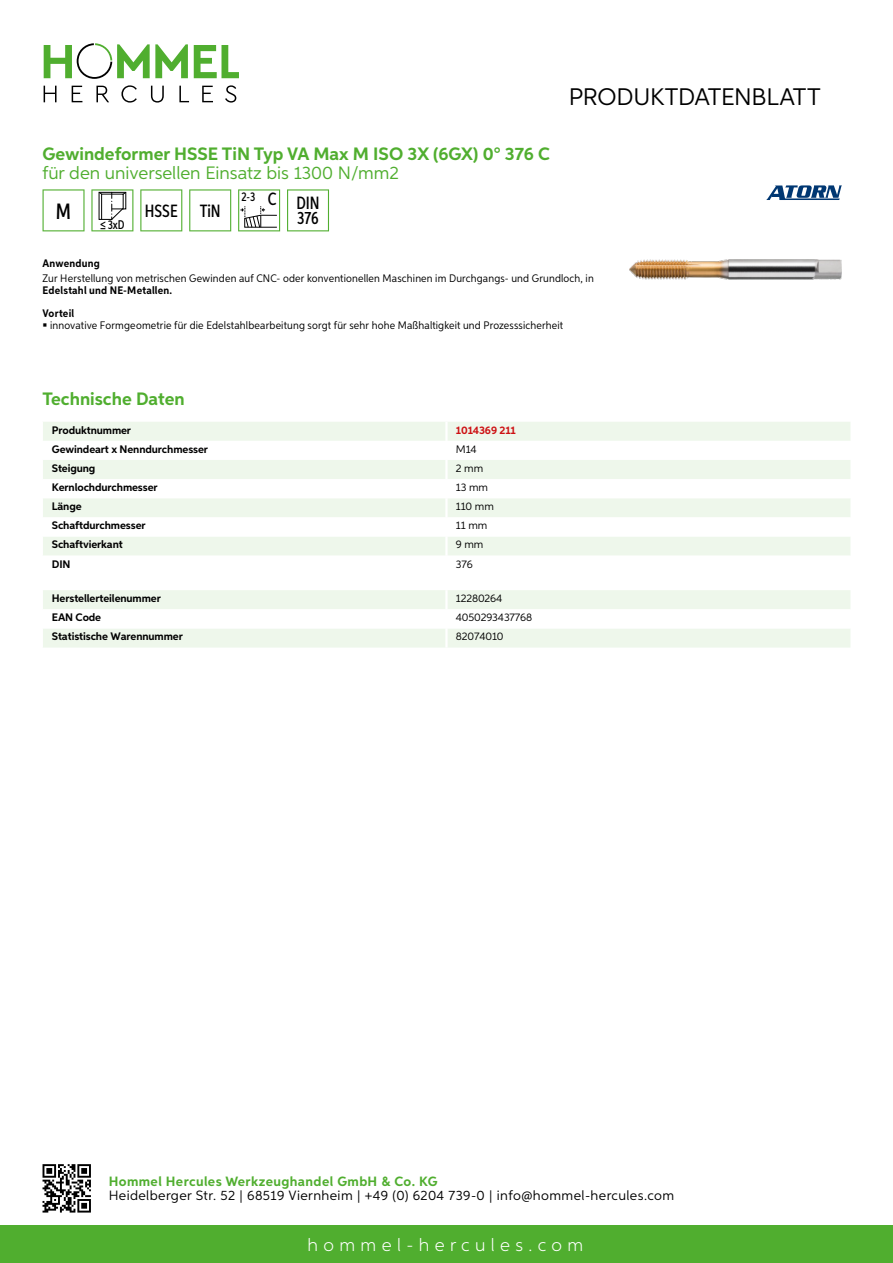
<style>
.page{position:relative;width:893px;height:1263px;background:#fff}
.page>*{position:absolute;margin:0;border:0;box-sizing:border-box;transform-origin:0 0}
.t1{font:24px "Aspira";letter-spacing:-.01em;color:#000}
.t2{font:500 22.2px "Aspira XX Nar";color:#000}
.t3{font:700 18px "Aspira";color:#50ae2f}
.t4{font:18px "Aspira";color:#50ae2f}
.t5{font:300 18px "Aspira";letter-spacing:.3em;color:#fff}
.t6{font:500 17.85px/14.9px "Aspira XX Nar";color:#000;text-align:right}
.t7{font:13.5px "Aspira";letter-spacing:.03em;color:#000}
.t8{font:700 13.5px "Aspira";letter-spacing:.03em;color:#50ae2f}
.t9{font:500 12.6px "Aspira XX Nar";color:#000}
.t10{font:10.95px "Aspira Nar";letter-spacing:.015em;color:#000}
.t11{font:700 10.95px "Aspira";letter-spacing:-.01em;color:#000}
.t12{font:10.95px "Aspira";letter-spacing:-.01em;color:#000}
.t13{font:700 10.95px/22.2px "Aspira Nar";letter-spacing:.02em;color:#000}
.t14{font:700 10.95px "Aspira";letter-spacing:-.01em;color:#cd1013}
</style>
<div class="page">
<div style="left:0;top:1226px;width:893px;height:37px;background:#50ae2f"></div>
<svg style="left:43px;top:1164px;width:48px;height:48px"></svg>
<svg style="left:194px;top:45px;width:45px;height:33px"></svg>
<svg style="left:44px;top:43px;width:144px;height:36px"></svg>
<svg style="left:44px;top:86px;width:13px;height:16px"></svg>
<svg style="left:72px;top:86px;width:10px;height:16px"></svg>
<svg style="left:96px;top:86px;width:13px;height:16px"></svg>
<svg style="left:121px;top:85px;width:16px;height:18px"></svg>
<svg style="left:151px;top:86px;width:13px;height:17px"></svg>
<svg style="left:179px;top:86px;width:10px;height:16px"></svg>
<svg style="left:202px;top:86px;width:11px;height:16px"></svg>
<svg style="left:225px;top:85px;width:11px;height:18px"></svg>
<div style="left:43px;top:422px;width:807px;height:19px;background:#eef7eb"></div>
<svg style="left:43px;top:460px;width:807px;height:95px;fill:#eef7eb"></svg>
<hr style="left:445px;top:422px;width:3px;height:19px;background:#fff">
<hr style="left:445px;top:460px;width:3px;height:19px;background:#fff">
<hr style="left:445px;top:479px;width:3px;height:19px;background:#fff">
<hr style="left:445px;top:498px;width:3px;height:19px;background:#fff">
<hr style="left:445px;top:517px;width:3px;height:19px;background:#fff">
<hr style="left:445px;top:536px;width:3px;height:20px;background:#fff">
<svg style="left:43px;top:590px;width:807px;height:58px"></svg>
<hr style="left:445px;top:628px;width:3px;height:20px;background:#fff">
<svg style="left:43px;top:189px;width:42px;height:42px"></svg>
<svg style="left:91px;top:189px;width:42px;height:42px"></svg>
<svg style="left:140px;top:189px;width:42px;height:42px"></svg>
<svg style="left:189px;top:189px;width:42px;height:42px"></svg>
<svg style="left:238px;top:189px;width:42px;height:42px"></svg>
<svg style="left:287px;top:189px;width:42px;height:42px"></svg>
<img style="left:629px;top:259px;width:213px;height:20px">
<svg style="left:766px;top:185px;width:76px;height:15px"></svg>
<h3 class="t3" style="left:43px;top:142px;width:509px">Gewindeformer HSSE TiN Typ VA Max M ISO 3X (6GX) 0° 376 C</h3>
<h3 class="t4" style="left:43px;top:162px;width:358px">für den universellen Einsatz bis 1300 N/mm2</h3>
<h2 class="t2" style="left:56px;top:197px;width:17px">M</h2>
<p class="t9" style="left:100px;top:217px;width:26px">≤3xD</p>
<h3 class="t6" style="left:145px;top:203px;width:77px">HSSE TiN</h3>
<h3 class="t6" style="left:241px;top:196px;width:80px"><sup>2-3</sup> C DIN<br>376</h3>
<h1 class="t1" style="left:569px;top:82px;width:253px">Produktdatenblatt</h1>
<p class="t13" style="left:43px;top:253px;width:59px">Anwendung</p>
<p class="t10" style="left:43px;top:272px;width:553px">Zur Herstellung von metrischen Gewinden auf CNC- oder konventionellen Maschinen im Durchgangs- und Grundloch, in</p>
<p class="t13" style="left:43px;top:280px;width:131px">Edelstahl und NE-Metallen.<br>Vorteil</p>
<p class="t10" style="left:50px;top:319px;width:515px">innovative Formgeometrie für die Edelstahlbearbeitung sorgt für sehr hohe Maßhaltigkeit und Prozesssicherheit</p>
<h3 class="t3" style="left:43px;top:387px;width:144px">Technische Daten</h3>
<p class="t11" style="left:52px;top:423px;width:81px">Produktnummer</p>
<p class="t14" style="left:456px;top:423px;width:62px">1014369 211</p>
<p class="t11" style="left:52px;top:442px;width:158px">Gewindeart x Nenndurchmesser</p>
<p class="t12" style="left:456px;top:442px;width:22px">M14</p>
<p class="t11" style="left:52px;top:461px;width:45px">Steigung</p>
<p class="t12" style="left:456px;top:461px;width:29px">2 mm</p>
<p class="t11" style="left:52px;top:480px;width:107px">Kernlochdurchmesser</p>
<p class="t12" style="left:456px;top:481px;width:34px">13 mm</p>
<p class="t11" style="left:52px;top:500px;width:31px">Länge</p>
<p class="t12" style="left:456px;top:500px;width:40px">110 mm</p>
<p class="t11" style="left:52px;top:519px;width:95px">Schaftdurchmesser</p>
<p class="t12" style="left:456px;top:519px;width:33px">11 mm</p>
<p class="t11" style="left:52px;top:538px;width:72px">Schaftvierkant</p>
<p class="t12" style="left:456px;top:538px;width:29px">9 mm</p>
<p class="t11" style="left:52px;top:557px;width:20px">DIN</p>
<p class="t12" style="left:456px;top:557px;width:18px">376</p>
<p class="t11" style="left:52px;top:592px;width:111px">Herstellerteilenummer</p>
<p class="t12" style="left:456px;top:592px;width:48px">12280264</p>
<p class="t11" style="left:52px;top:611px;width:51px">EAN Code</p>
<p class="t12" style="left:456px;top:611px;width:78px">4050293437768</p>
<p class="t11" style="left:52px;top:630px;width:132px">Statistische Warennummer</p>
<p class="t12" style="left:456px;top:630px;width:49px">82074010</p>
<p class="t8" style="left:109px;top:1172px;width:330px">Hommel Hercules Werkzeughandel GmbH &amp; Co. KG</p>
<p class="t7" style="left:109px;top:1187px;width:567px">Heidelberger Str. 52 | 68519 Viernheim | +49 (0) 6204 739-0 | info@hommel-hercules.com</p>
<h3 class="t5" style="left:307px;top:1234px;width:277px">hommel-hercules.com</h3>
</div>
